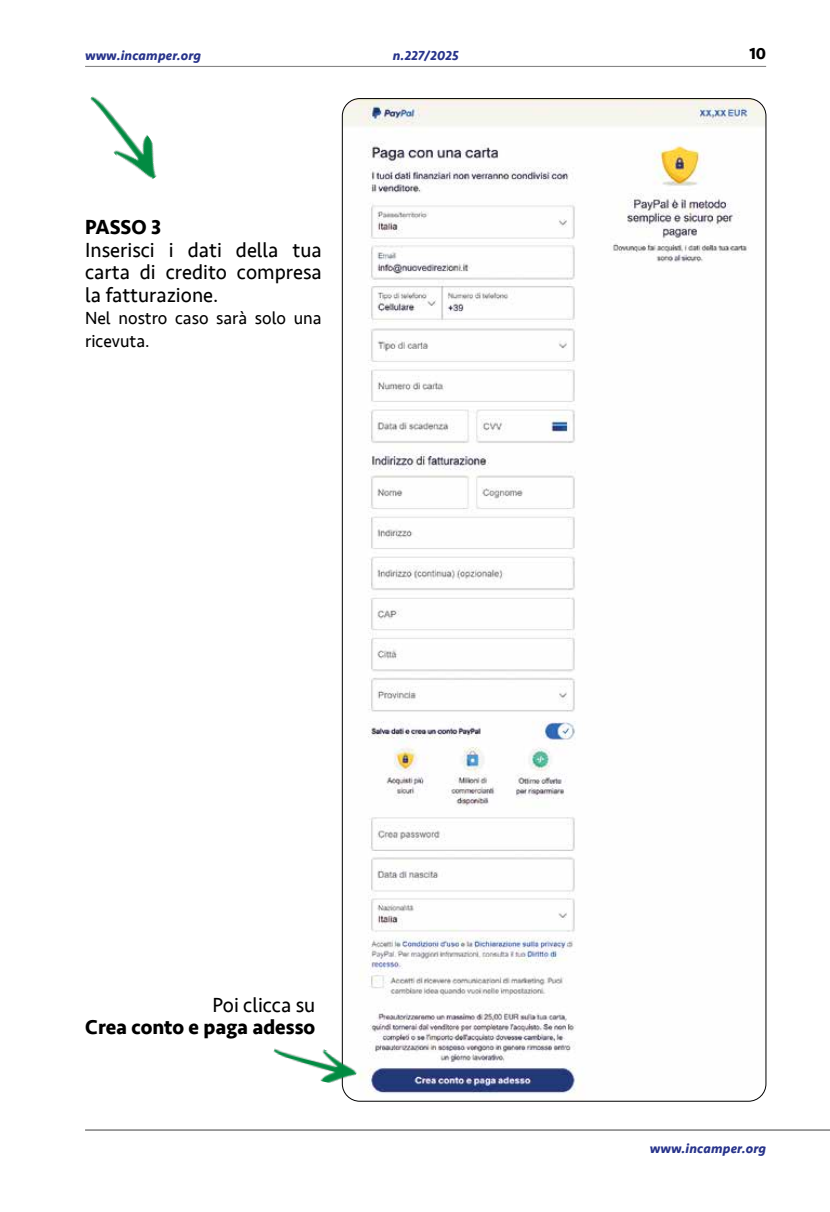
<style>
.page{position:relative;width:830px;height:1212px;background:#fff}
.page>*{position:absolute;margin:0;border:0;box-sizing:border-box;transform-origin:0 0}
.t1{font:21px/22.5px "Seravek";color:#000;text-align:justify}
.t2{font:700 21px "Seravek";color:#000}
.t3{font:18px/22.5px "Seravek";color:#000}
.t4{font:700 16.5px "Seravek";color:#000}
.t5{font:italic 700 13.5px "Seravek";letter-spacing:.01em;color:#28348b}
</style>
<div class="page">
<hr style="left:85px;top:1129px;width:744px;height:1px;background:#878787">
<hr style="left:85px;top:66px;width:680px;height:1px;background:#878787">
<img style="left:342px;top:99px;width:423px;height:1002px">
<img style="left:90px;top:96px;width:67px;height:83px">
<img style="left:273px;top:1038px;width:87px;height:51px">
<p class="t5" style="left:85px;top:45px;width:118px">www.incamper.org</p>
<p class="t5" style="left:392px;top:45px;width:67px">n.227/2025</p>
<p class="t4" style="left:749px;top:40px;width:18px">10</p>
<p class="t2" style="left:85px;top:210px;width:77px">PASSO 3</p>
<p class="t1" style="left:85px;top:238px;width:238px">Inserisci i dati della tua carta di credito compresa la fatturazione.</p>
<p class="t3" style="left:85px;top:307px;width:238px">Nel nostro caso sarà solo una ricevuta.</p>
<p class="t1" style="left:212px;top:993px;width:104px">Poi clicca su</p>
<p class="t2" style="left:85px;top:1010px;width:231px">Crea conto e paga adesso</p>
<p class="t5" style="left:649px;top:1137px;width:118px">www.incamper.org</p>
</div>
